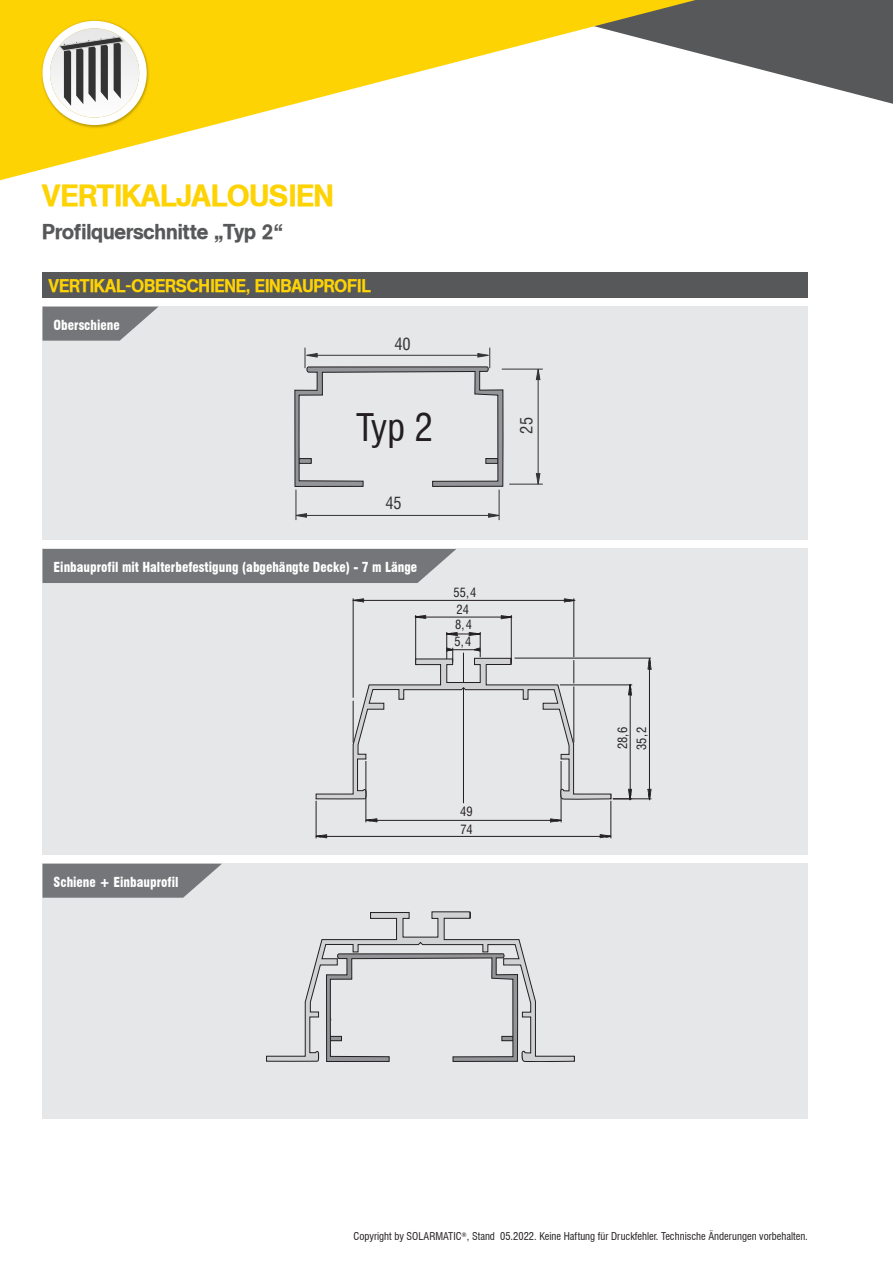
<style>
.page{position:relative;width:893px;height:1263px;background:#fff}
.page>*{position:absolute;margin:0;border:0;box-sizing:border-box;transform-origin:0 0}
.t1{font:condensed 37.2px "Swiss 721 BT";color:#231f20}
.t2{font:30px "Agba Medium Normal";color:#fed304}
.t3{font:21px "Agba Medium Normal";color:#57585a}
.t4{font:18px "Agba Medium Normal";color:#fed304;scale:.95 1}
.t5{font:condensed 16.5px "Swiss 721 BT";color:#323436}
.t6{font:900 condensed 13.5px "Swiss 721 BT";color:#fff;scale:.95 1}
.t7{font:condensed 12.6px/18.6px "Swiss 721 BT";color:#231f20}
.t8{font:condensed 12.45px/16.6px "Swiss 721 BT";color:#231f20}
.t9{font:condensed 10.5px "Swiss 721 BT";color:#231f20}
</style>
<div class="page">
<div style="left:43px;top:306px;width:765px;height:234px;background:#e6e7e9"></div>
<div style="left:43px;top:549px;width:765px;height:306px;background:#e6e7e9"></div>
<div style="left:43px;top:863px;width:765px;height:255px;background:#e6e7e9"></div>
<svg style="left:750px;top:0;width:143px;height:104px;fill:#57585a"></svg>
<svg style="left:0;top:0;width:750px;height:180px"></svg>
<div style="left:38px;top:16px;width:117px;height:117px;background:#fed304"></div>
<svg style="left:43px;top:21px;width:104px;height:104px"></svg>
<div style="left:43px;top:272px;width:765px;height:26px;background:#57585a"></div>
<svg style="left:43px;top:307px;width:115px;height:34px"></svg>
<div style="left:43px;top:549px;width:413px;height:34px;background:#757679"></div>
<svg style="left:43px;top:864px;width:179px;height:34px;background:#828386"></svg>
<hr style="left:296px;top:490px;width:1px;height:30px;background:#323436">
<hr style="left:499px;top:490px;width:1px;height:30px;background:#323436">
<hr style="left:303px;top:515px;width:189px;height:1px;background:#323436">
<svg style="left:295px;top:513px;width:12px;height:5px"></svg>
<svg style="left:488px;top:513px;width:12px;height:5px"></svg>
<hr style="left:509px;top:484px;width:34px;height:1px;background:#323436">
<hr style="left:502px;top:369px;width:41px;height:1px;background:#323436">
<hr style="left:538px;top:376px;width:1px;height:101px;background:#323436">
<svg style="left:536px;top:473px;width:4px;height:12px"></svg>
<svg style="left:536px;top:368px;width:4px;height:12px"></svg>
<svg style="left:294px;top:348px;width:210px;height:139px"></svg>
<svg style="left:352px;top:599px;width:12px;height:3px"></svg>
<hr style="left:463px;top:653px;width:1px;height:150px;background:#231f20">
<hr style="left:366px;top:820px;width:195px;height:1px;background:#231f20">
<hr style="left:561px;top:761px;width:1px;height:61px;background:#231f20">
<hr style="left:366px;top:761px;width:1px;height:61px;background:#231f20">
<svg style="left:365px;top:818px;width:12px;height:4px"></svg>
<svg style="left:550px;top:819px;width:12px;height:3px"></svg>
<hr style="left:316px;top:836px;width:295px;height:1px;background:#231f20">
<hr style="left:611px;top:801px;width:1px;height:37px;background:#231f20">
<hr style="left:316px;top:801px;width:1px;height:37px;background:#231f20">
<svg style="left:315px;top:834px;width:12px;height:4px"></svg>
<svg style="left:600px;top:834px;width:12px;height:4px"></svg>
<hr style="left:514px;top:658px;width:137px;height:1px;background:#231f20">
<hr style="left:649px;top:659px;width:1px;height:140px;background:#231f20">
<hr style="left:613px;top:798px;width:38px;height:1px;background:#231f20">
<svg style="left:648px;top:658px;width:3px;height:11px"></svg>
<svg style="left:648px;top:789px;width:3px;height:12px"></svg>
<hr style="left:353px;top:600px;width:221px;height:1px;background:#231f20">
<hr style="left:353px;top:598px;width:1px;height:100px;background:#231f20">
<hr style="left:573px;top:598px;width:1px;height:59px;background:#231f20">
<svg style="left:564px;top:599px;width:12px;height:3px"></svg>
<hr style="left:416px;top:617px;width:95px;height:1px;background:#231f20">
<hr style="left:511px;top:615px;width:1px;height:48px;background:#231f20">
<hr style="left:415px;top:615px;width:1px;height:48px;background:#231f20">
<svg style="left:414px;top:615px;width:12px;height:4px"></svg>
<svg style="left:501px;top:615px;width:12px;height:4px"></svg>
<svg style="left:315px;top:632px;width:317px;height:169px"></svg>
<svg style="left:266px;top:911px;width:309px;height:151px"></svg>
<svg style="left:326px;top:953px;width:197px;height:109px"></svg>
<p class="t2" style="left:43px;top:179px;width:293px">VERTIKALJALOUSIEN</p>
<p class="t3" style="left:43px;top:220px;width:242px">Profilquerschnitte „Typ 2“</p>
<p class="t4" style="left:49px;top:275px;width:341px">VERTIKAL-OBERSCHIENE, EINBAUPROFIL</p>
<p class="t6" style="left:54px;top:317px;width:71px">Oberschiene</p>
<p class="t5" style="left:394px;top:338px;width:18px">40</p>
<p class="t1" style="left:356px;top:405px;width:78px">Typ 2</p>
<p class="t5" style="left:385px;top:496px;width:18px">45</p>
<p class="t6" style="left:54px;top:559px;width:384px">Einbauprofil mit Halterbefestigung (abgehängte Decke) - 7 m Länge</p>
<p class="t8" style="left:454px;top:585px;width:24px">55,4<br>24</p>
<p class="t8" style="left:455px;top:616px;width:19px;line-height:17.5px">8,4<br>5,4</p>
<p class="t5" style="left:520px;top:434px;width:19px;rotate:-90deg">25</p>
<p class="t6" style="left:54px;top:874px;width:133px">Schiene + Einbauprofil</p>
<p class="t7" style="left:460px;top:803px;width:14px">49<br>74</p>
<p class="t7" style="left:614px;top:750px;width:25px;line-height:19.2px;rotate:-90deg">28,6<br>35,2</p>
<p class="t9" style="left:353px;top:1230px;width:456px">Copyright by SOLARMATIC<sup>®</sup>, Stand 05.2022. Keine Haftung für Druckfehler. Technische Änderungen vorbehalten.</p>
</div>
